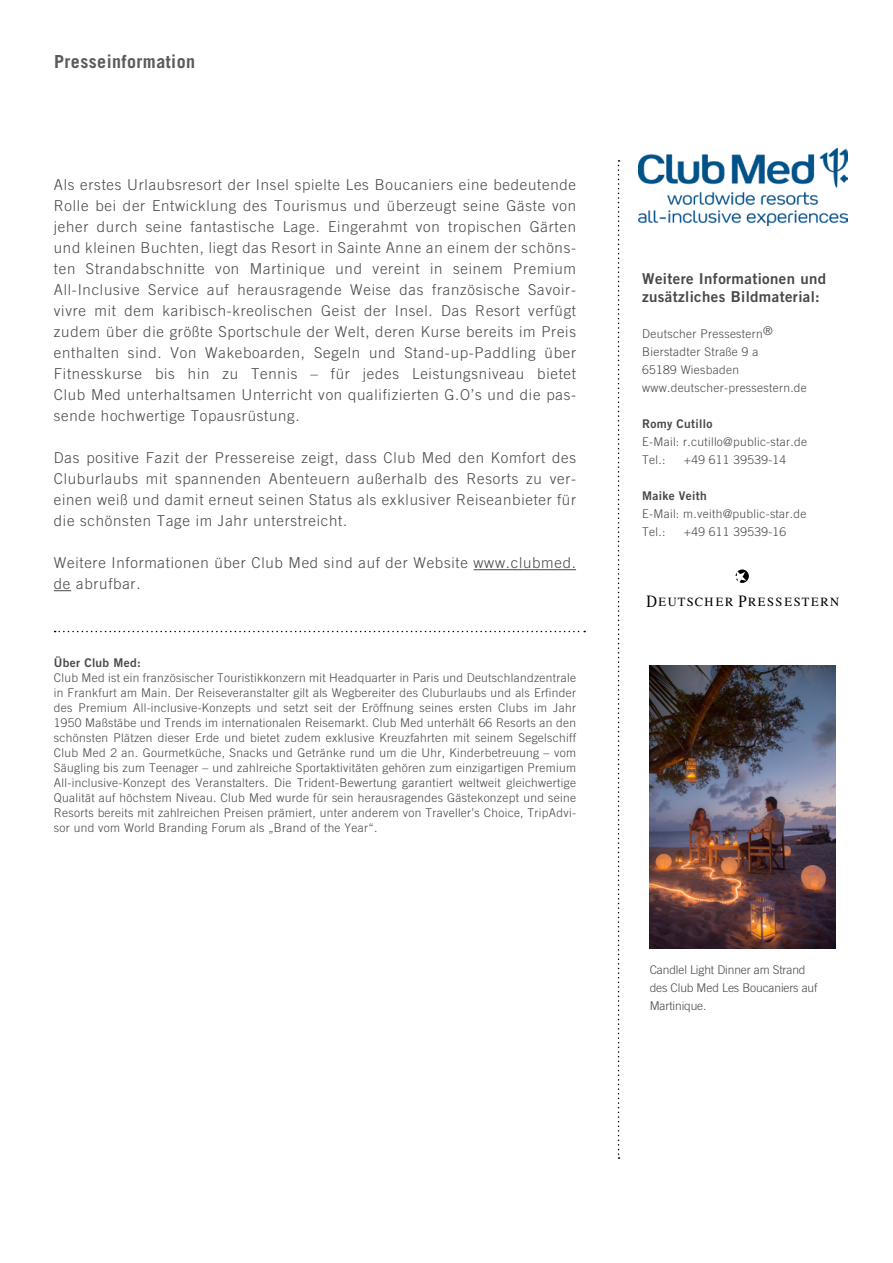
<style>
.page{position:relative;width:893px;height:1263px;background:#fff}
.page>*{position:absolute;margin:0;border:0;box-sizing:border-box;transform-origin:0 0}
.t1{font:700 18px "Trade Gothic LT";letter-spacing:.025em;color:#5f5a5a}
.t2{font:300 15px/21px "Trade Gothic LT";letter-spacing:.05em;color:#484847;text-align:justify}
.t3{font:15px/18px "Trade Gothic LT Bold Two";letter-spacing:.025em;color:#484847}
.t4{font:12.6px "Times";letter-spacing:.12em;color:#000}
.t5{font:300 12px/15px "Trade Gothic LT";letter-spacing:.025em;color:#484847}
.t6{font:300 12px/18px "Trade Gothic LT";letter-spacing:-.01em;color:#484847}
.t7{font:12px "Trade Gothic LT Bold Two";letter-spacing:.025em;color:#484847}
.s1{font-size:17.25px}
</style>
<div class="page">
<svg style="left:618px;top:160px;width:1px;height:999px"></svg>
<hr style="left:474px;top:569px;width:102px;height:1px;background:#484847">
<svg style="left:54px;top:590px;width:17px;height:1px"></svg>
<svg style="left:55px;top:631px;width:530px;height:1px"></svg>
<img style="left:639px;top:149px;width:209px;height:76px">
<svg style="left:736px;top:569px;width:13px;height:14px"></svg>
<img style="left:650px;top:665px;width:186px;height:283px">
<h1 class="t1" style="left:54px;top:50px;width:143px">Presseinformation</h1>
<p class="t2" style="left:54px;top:174px;width:524px">Als erstes Urlaubsresort der Insel spielte Les Boucaniers eine bedeutende Rolle bei der Entwicklung des Tourismus und überzeugt seine Gäste von jeher durch seine fantastische Lage. Eingerahmt von tropischen Gärten und kleinen Buchten, liegt das Resort in Sainte Anne an einem der schöns&shy;ten Strandabschnitte von Martinique und vereint in seinem Premium All-Inclusive Service auf herausragende Weise das französische Savoir&shy;vivre mit dem karibisch-kreolischen Geist der Insel. Das Resort verfügt zudem über die größte Sportschule der Welt, deren Kurse bereits im Preis enthalten sind. Von Wakeboarden, Segeln und Stand-up-Paddling über Fitnesskurse bis hin zu Tennis – für jedes Leistungsniveau bietet Club Med unterhaltsamen Unterricht von qualifizierten G.O’s und die pas&shy;sende hochwertige Topausrüstung.</p>
<p class="t2" style="left:54px;top:447px;width:524px">Das positive Fazit der Pressereise zeigt, dass Club Med den Komfort des Cluburlaubs mit spannenden Abenteuern außerhalb des Resorts zu ver&shy;einen weiß und damit erneut seinen Status als exklusiver Reiseanbieter für die schönsten Tage im Jahr unterstreicht.</p>
<p class="t2" style="left:54px;top:552px;width:524px">Weitere Informationen über Club Med sind auf der Website www.clubmed. de abrufbar.</p>
<p class="t7" style="left:54px;top:655px;width:88px">Über Club Med:</p>
<p class="t5" style="left:54px;top:670px;width:524px;text-align:justify">Club Med ist ein französischer Touristikkonzern mit Headquarter in Paris und Deutschlandzentrale in Frankfurt am Main. Der Reiseveranstalter gilt als Wegbereiter des Cluburlaubs und als Erfinder des Premium All-inclusive-Konzepts und setzt seit der Eröffnung seines ersten Clubs im Jahr 1950 Maßstäbe und Trends im internationalen Reisemarkt. Club Med unterhält 66 Resorts an den schönsten Plätzen dieser Erde und bietet zudem exklusive Kreuzfahrten mit seinem Segelschiff Club Med 2 an. Gourmetküche, Snacks und Getränke rund um die Uhr, Kinderbetreuung – vom Säugling bis zum Teenager – und zahlreiche Sportaktivitäten gehören zum einzigartigen Premium All-inclusive-Konzept des Veranstalters. Die Trident-Bewertung garantiert weltweit gleichwertige Qualität auf höchstem Niveau. Club Med wurde für sein herausragendes Gästekonzept und seine Resorts bereits mit zahlreichen Preisen prämiert, unter anderem von Traveller’s Choice, TripAdvi&shy;sor und vom World Branding Forum als „Brand of the Year“.</p>
<p class="t3" style="left:642px;top:270px;width:185px">Weitere Informationen und zusätzliches Bildmaterial:</p>
<p class="t5" style="left:642px;top:325px;width:166px;line-height:18px">Deutscher Pressestern®<br>Bierstadter Straße 9 a<br>65189 Wiesbaden www.deutscher-pressestern.de</p>
<p class="t7" style="left:642px;top:417px;width:72px">Romy Cutillo</p>
<p class="t5" style="left:642px;top:433px;width:166px;line-height:18px">E-Mail: r.cutillo@public-star.de<br>Tel.:</p>
<p class="t5" style="left:684px;top:452px;width:104px">+49 611 39539-14</p>
<p class="t7" style="left:642px;top:489px;width:66px">Maike Veith</p>
<p class="t5" style="left:642px;top:505px;width:166px;line-height:18px">E-Mail: m.veith@public-star.de<br>Tel.:</p>
<p class="t5" style="left:684px;top:524px;width:104px">+49 611 39539-16</p>
<p class="t4" style="left:646px;top:590px;width:194px"><span class="s1">D</span>EUTSCHER <span class="s1">P</span>RESSESTERN</p>
<p class="t6" style="left:650px;top:960px;width:169px">Candlel Light Dinner am Strand des Club Med Les Boucaniers auf<br>Martinique.</p>
</div>
